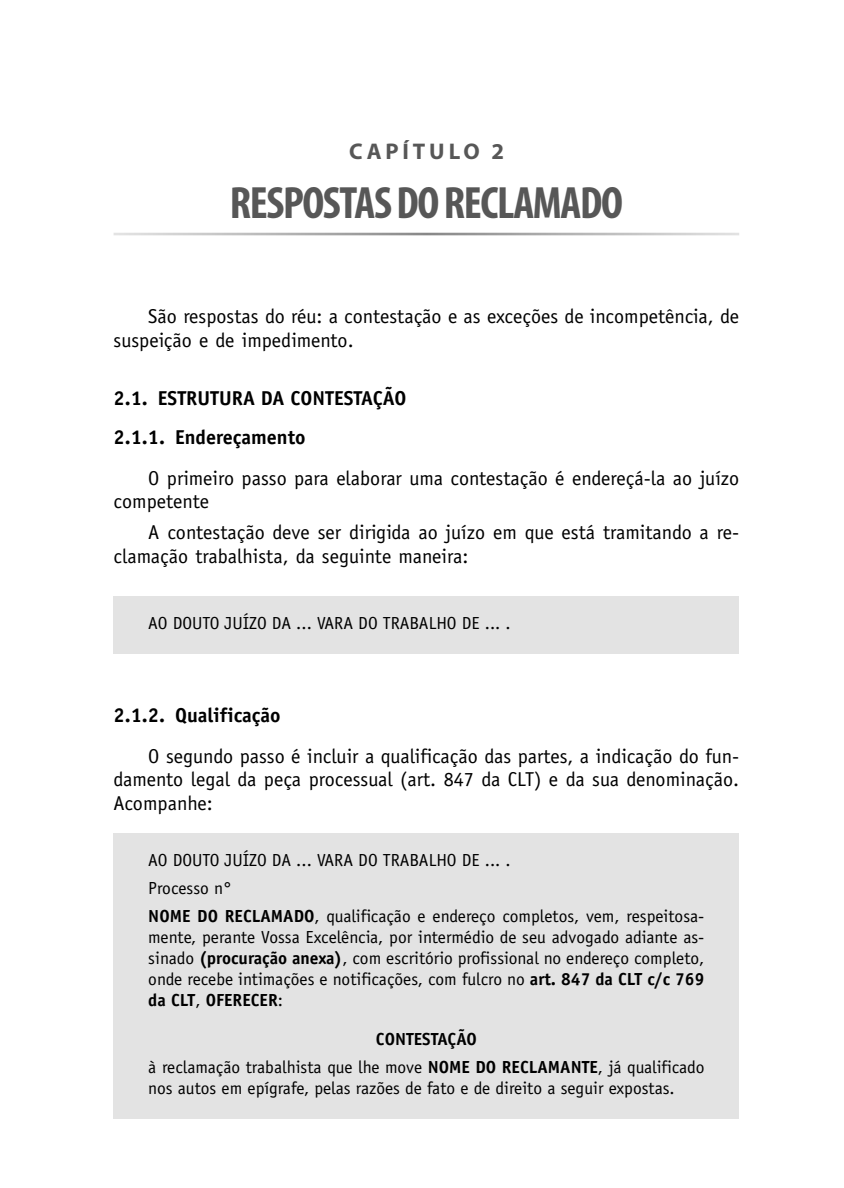
<style>
.page{position:relative;width:844px;height:1188px;background:#fff}
.page>*{position:absolute;margin:0;border:0;box-sizing:border-box;transform-origin:0 0}
.tit{font:700 condensed 45.5px "Myriad Pro";letter-spacing:-.03em;color:#575757}
.cap_num{font:700 22.75px "Myriad Pro";letter-spacing:.17em;color:#575757}
.texto{font:20.12px/23.6px "Officina Sans Std";color:#000}
.Titulo_1_1_1{font:700 20.12px "Officina Sans Std";color:#000}
.Titulo_1_1{font:700 20.12px "Officina Sans Std";color:#000}
.box2{font:17.5px/21px "Officina Sans Std";color:#000;text-align:justify}
.box{font:17.5px "Officina Sans Std";color:#000}
.box_tit_centro{font:700 17.5px "Officina Sans Std";color:#000}
.s1{font-weight:700}
</style>
<div class="page">
<div style="left:113px;top:596px;width:626px;height:57px;background:#e3e3e3"></div>
<div style="left:113px;top:833px;width:626px;height:57px;background:#e3e3e3"></div>
<div style="left:113px;top:889px;width:626px;height:141px;background:#e3e3e3"></div>
<div style="left:113px;top:1007px;width:626px;height:62px;background:#e3e3e3"></div>
<div style="left:113px;top:1040px;width:626px;height:78px;background:#e3e3e3"></div>
<p class="cap_num" style="left:349px;top:136px;width:156px">CAPÍTULO 2</p>
<p class="tit" style="left:230px;top:174px;width:394px">RESPOSTAS DO RECLAMADO</p>
<p class="texto" style="left:113px;top:305px;width:626px;text-indent:35px">São respostas do réu: a contestação e as exceções de incompetência, de suspeição e de impedimento.</p>
<p class="Titulo_1_1" style="left:113px;top:386px;width:294px">2.1. ESTRUTURA DA CONTESTAÇÃO</p>
<p class="Titulo_1_1_1" style="left:113px;top:424px;width:193px">2.1.1. Endereçamento</p>
<p class="texto" style="left:113px;top:466px;width:627px;text-indent:35px">O primeiro passo para elaborar uma contestação é endereçá-la ao juízo competente</p>
<p class="texto" style="left:113px;top:521px;width:627px;text-indent:35px">A contestação deve ser dirigida ao juízo em que está tramitando a re&shy;clamação trabalhista, da seguinte maneira:</p>
<p class="box" style="left:148px;top:613px;width:364px">AO DOUTO JUÍZO DA ... VARA DO TRABALHO DE ... .</p>
<p class="Titulo_1_1_1" style="left:113px;top:702px;width:168px">2.1.2. Qualificação</p>
<p class="texto" style="left:113px;top:744px;width:627px;text-align:justify;text-indent:35px">O segundo passo é incluir a qualificação das partes, a indicação do fun&shy;damento legal da peça processual (art. 847 da CLT) e da sua denominação.<br>Acompanhe:</p>
<p class="box2" style="left:148px;top:849px;width:364px">AO DOUTO JUÍZO DA ... VARA DO TRABALHO DE ... .</p>
<p class="box2" style="left:148px;top:877px;width:85px">Processo n°</p>
<p class="box2" style="left:148px;top:905px;width:557px"><span class="s1">NOME DO RECLAMADO</span>, qualificação e endereço completos, vem, respeitosa&shy;mente, perante Vossa Excelência, por intermédio de seu advogado adiante as&shy;sinado <span class="s1">(procuração anexa)</span>, com escritório profissional no endereço completo, onde recebe intimações e notificações, com fulcro no <span class="s1">art. 847 da CLT c/c 769 da CLT</span>, <span class="s1">OFERECER</span>:</p>
<p class="box_tit_centro" style="left:376px;top:1028px;width:102px">CONTESTAÇÃO</p>
<p class="box2" style="left:148px;top:1056px;width:557px">à reclamação trabalhista que lhe move <span class="s1">NOME DO RECLAMANTE</span>, já qualificado nos autos em epígrafe, pelas razões de fato e de direito a seguir expostas.</p>
</div>
